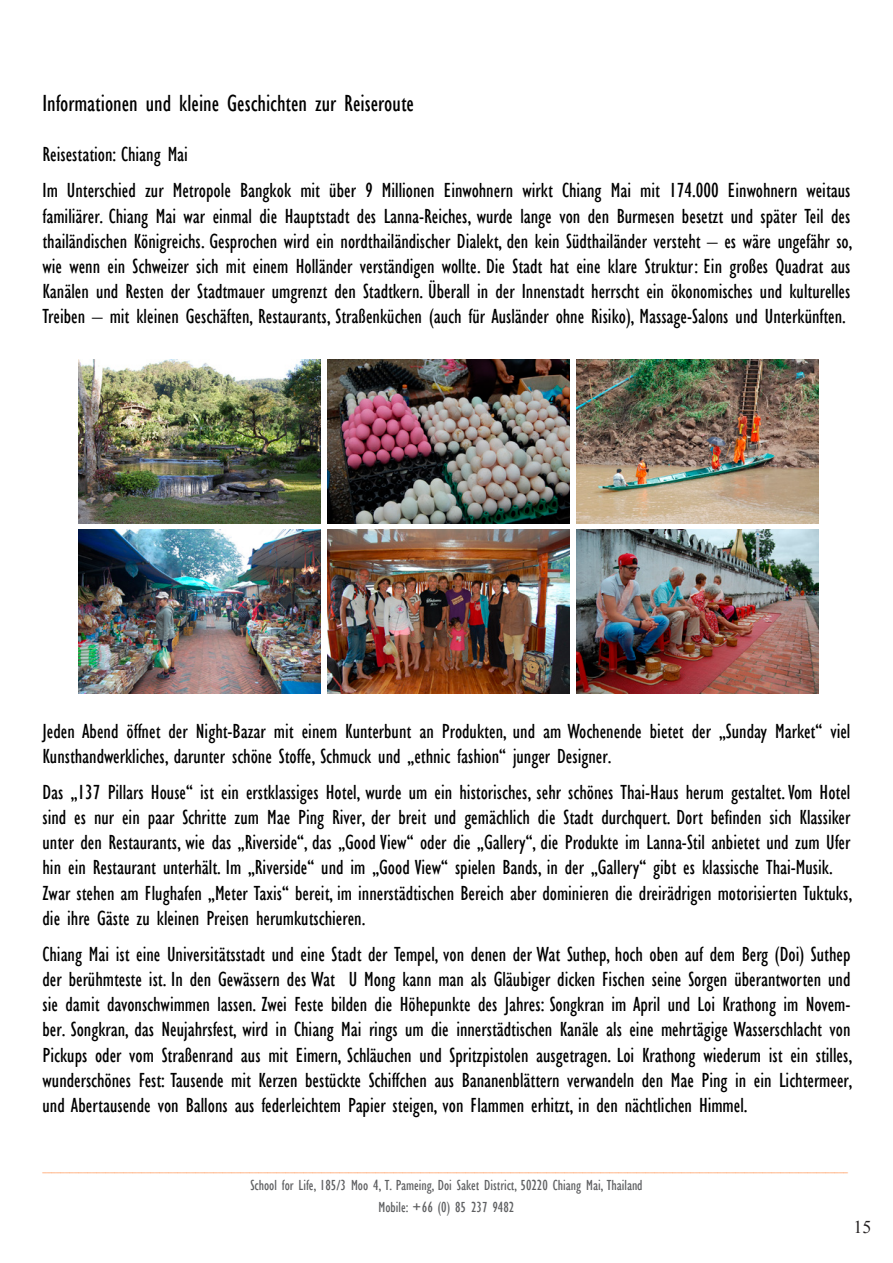
<style>
.page{position:relative;width:893px;height:1263px;background:#fff}
.page>*{position:absolute;margin:0;border:0;box-sizing:border-box;transform-origin:0 0}
.t1{font:condensed 24px "Gill Sans";color:#000}
.t2{font:condensed 21px/25.2px "Gill Sans";color:#000}
.t3{font:18px "Times New Roman";color:#231f20}
.t4{font:condensed 15px/21.6px "Gill Sans";color:#5f6062;text-align:center}
.t5{font:condensed 9px "Gill Sans";color:#ff6400}
</style>
<div class="page">
<img style="left:78px;top:360px;width:242px;height:163px">
<img style="left:328px;top:360px;width:242px;height:163px">
<img style="left:576px;top:360px;width:243px;height:163px">
<img style="left:327px;top:530px;width:243px;height:163px">
<img style="left:576px;top:530px;width:243px;height:163px">
<img style="left:78px;top:530px;width:242px;height:163px">
<p class="t1" style="left:43px;top:89px;width:373px">Informationen und kleine Geschichten zur Reiseroute</p>
<p class="t2" style="left:43px;top:137px;width:809px;line-height:36px">Reisestation: Chiang Mai<br>Im Unterschied zur Metropole Bangkok mit über 9 Millionen Einwohnern wirkt Chiang Mai mit 174.000 Einwohnern weitaus</p>
<p class="t2" style="left:43px;top:203px;width:811px;text-align:justify">familiärer. Chiang Mai war einmal die Hauptstadt des Lanna-Reiches, wurde lange von den Burmesen besetzt und später Teil des thailändischen Königreichs. Gesprochen wird ein nordthailändischer Dialekt, den kein Südthailänder versteht – es wäre ungefähr so, wie wenn ein Schweizer sich mit einem Holländer verständigen wollte. Die Stadt hat eine klare Struktur: Ein großes Quadrat aus Kanälen und Resten der Stadtmauer umgrenzt den Stadtkern. Überall in der Innenstadt herrscht ein ökonomisches und kulturelles Treiben – mit kleinen Geschäften, Restaurants, Straßenküchen (auch für Ausländer ohne Risiko), Massage-Salons und Unterkünften.</p>
<p class="t2" style="left:43px;top:718px;width:809px">Jeden Abend öffnet der Night-Bazar mit einem Kunterbunt an Produkten, und am Wochenende bietet der „Sunday Market“ viel<br>Kunsthandwerkliches, darunter schöne Stoffe, Schmuck und „ethnic fashion“ junger Designer.</p>
<p class="t2" style="left:43px;top:779px;width:811px">Das „137 Pillars House“ ist ein erstklassiges Hotel, wurde um ein historisches, sehr schönes Thai-Haus herum gestaltet. Vom Hotel sind es nur ein paar Schritte zum Mae Ping River, der breit und gemächlich die Stadt durchquert. Dort befinden sich Klassiker unter den Restaurants, wie das „Riverside“, das „Good View“ oder die „Gallery“, die Produkte im Lanna-Stil anbietet und zum Ufer hin ein Restaurant unterhält. Im „Riverside“ und im „Good View“ spielen Bands, in der „Gallery“ gibt es klassische Thai-Musik.<br>Zwar stehen am Flughafen „Meter Taxis“ bereit, im innerstädtischen Bereich aber dominieren die dreirädrigen motorisierten Tuktuks, die ihre Gäste zu kleinen Preisen herumkutschieren.</p>
<p class="t2" style="left:43px;top:941px;width:811px;text-align:justify">Chiang Mai ist eine Universitätsstadt und eine Stadt der Tempel, von denen der Wat Suthep, hoch oben auf dem Berg (Doi) Suthep der berühmteste ist. In den Gewässern des Wat U Mong kann man als Gläubiger dicken Fischen seine Sorgen überantworten und sie damit davonschwimmen lassen. Zwei Feste bilden die Höhepunkte des Jahres: Songkran im April und Loi Krathong im Novem&shy;ber. Songkran, das Neujahrsfest, wird in Chiang Mai rings um die innerstädtischen Kanäle als eine mehrtägige Wasserschlacht von Pickups oder vom Straßenrand aus mit Eimern, Schläuchen und Spritzpistolen ausgetragen. Loi Krathong wiederum ist ein stilles, wunderschönes Fest: Tausende mit Kerzen bestückte Schiffchen aus Bananenblättern verwandeln den Mae Ping in ein Lichtermeer, und Abertausende von Ballons aus federleichtem Papier steigen, von Flammen erhitzt, in den nächtlichen Himmel.</p>
<p class="t5" style="left:43px;top:1164px;width:807px">___________________________________________________________________________________________________________________________________________________________________________________</p>
<p class="t4" style="left:250px;top:1174px;width:394px">School for Life, 185/3 Moo 4, T. Pameing, Doi Saket District, 50220 Chiang Mai, Thailand<br>Mobile: +66 (0) 85 237 9482</p>
<p class="t3" style="left:853px;top:1214px;width:19px">15</p>
</div>
